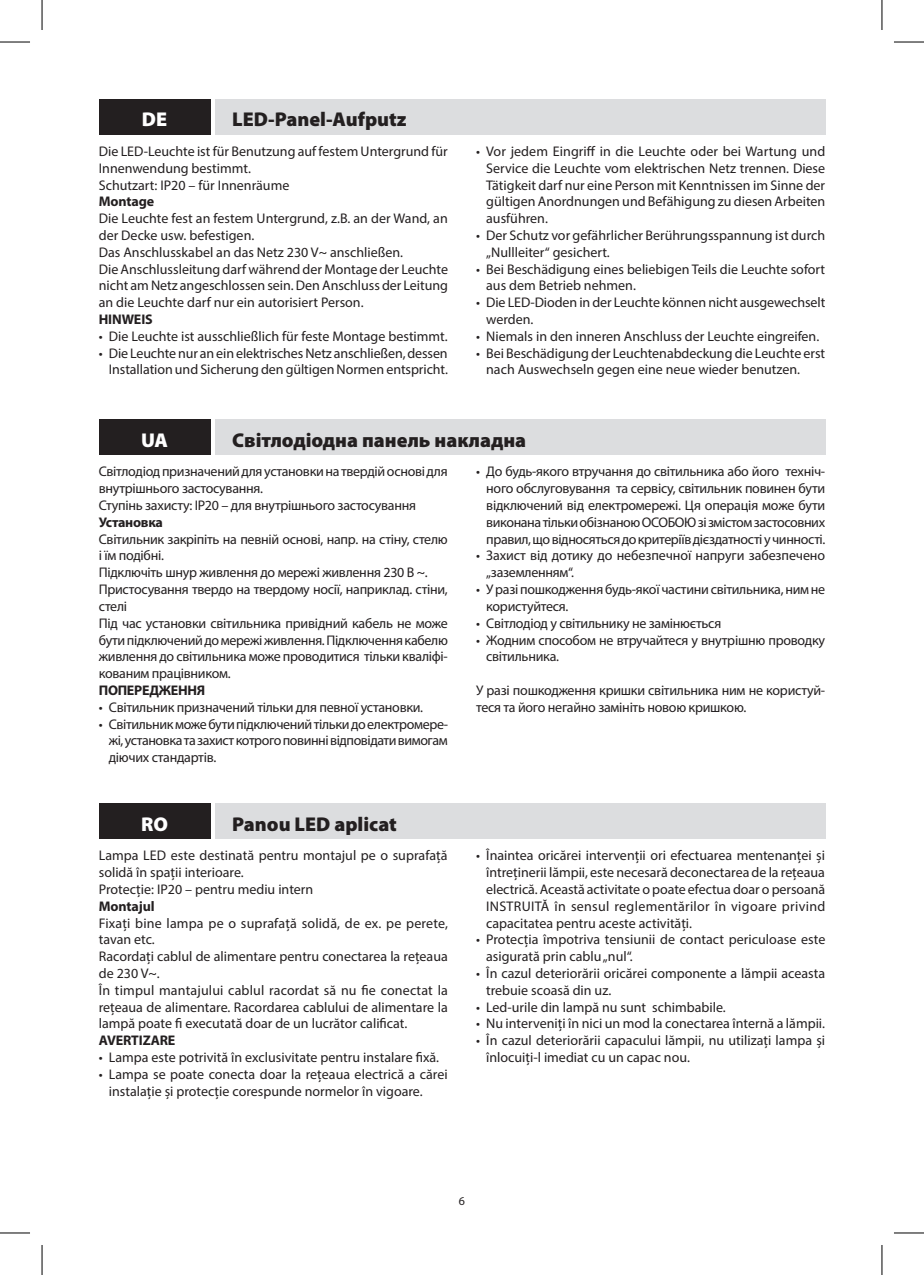
<style>
.page{position:relative;width:924px;height:1275px;background:#fff}
.page>*{position:absolute;margin:0;border:0;box-sizing:border-box;transform-origin:0 0}
.t1{font:900 20px "Myriad Pro";color:#231f20}
.t2{font:900 20px "Myriad Pro";color:#fff}
.t3{font:14px/16.8px "Myriad Pro";letter-spacing:-.005em;color:#231f20}
.t4{font:700 14px "Myriad Pro";letter-spacing:-.01em;color:#231f20}
.t5{font:12px "Myriad Pro";color:#231f20}
</style>
<div class="page">
<div style="left:99px;top:803px;width:111px;height:36px;background:#231f20"></div>
<div style="left:215px;top:803px;width:609px;height:36px;background:#dcdddf"></div>
<div style="left:99px;top:419px;width:111px;height:36px;background:#231f20"></div>
<div style="left:215px;top:419px;width:609px;height:36px;background:#dcdddf"></div>
<div style="left:99px;top:99px;width:111px;height:36px;background:#231f20"></div>
<div style="left:215px;top:99px;width:609px;height:36px;background:#dcdddf"></div>
<hr style="left:0;top:42px;width:30px;height:1px;background:#000">
<hr style="left:893px;top:42px;width:30px;height:1px;background:#000">
<hr style="left:0;top:1232px;width:30px;height:1px;background:#000">
<hr style="left:893px;top:1232px;width:30px;height:1px;background:#000">
<hr style="left:42px;top:0;width:1px;height:30px;background:#000">
<hr style="left:42px;top:1245px;width:1px;height:30px;background:#000">
<hr style="left:881px;top:0;width:1px;height:30px;background:#000">
<hr style="left:881px;top:1245px;width:1px;height:30px;background:#000">
<h1 class="t2" style="left:142px;top:106px;width:27px">DE</h1>
<h1 class="t1" style="left:232px;top:106px;width:176px">LED-Panel-Aufputz</h1>
<p class="t3" style="left:99px;top:143px;width:350px">Die LED-Leuchte ist für Benutzung auf festem Untergrund für<br>Innenwendung bestimmt.<br>Schutzart: IP20 – für Innenräume</p>
<p class="t4" style="left:99px;top:193px;width:57px">Montage</p>
<p class="t3" style="left:99px;top:210px;width:350px">Die Leuchte fest an festem Untergrund, z.B. an der Wand, an der Decke usw. befestigen.<br>Das Anschlusskabel an das Netz 230 V~ anschließen.<br>Die Anschlussleitung darf während der Montage der Leuchte nicht am Netz angeschlossen sein. Den Anschluss der Leitung an die Leuchte darf nur ein autorisiert Person.</p>
<p class="t4" style="left:99px;top:310px;width:55px">HINWEIS</p>
<p class="t3" style="left:99px;top:327px;width:350px">• Die Leuchte ist ausschließlich für feste Montage bestimmt.</p>
<p class="t3" style="left:99px;top:344px;width:350px;text-align:right">• Die Leuchte nur an ein elektrisches Netz anschließen, dessen<br>Installation und Sicherung den gültigen Normen entspricht.</p>
<p class="t3" style="left:486px;top:143px;width:340px;text-align:justify;text-indent:-10px">• Vor jedem Eingriff in die Leuchte oder bei Wartung und Service die Leuchte vom elektrischen Netz trennen. Diese Tätigkeit darf nur eine Person mit Kenntnissen im Sinne der gültigen Anordnungen und Befähigung zu diesen Arbeiten ausführen.</p>
<p class="t3" style="left:486px;top:227px;width:340px;text-indent:-10px">• Der Schutz vor gefährlicher Berührungsspannung ist durch „Nullleiter“ gesichert.</p>
<p class="t3" style="left:486px;top:260px;width:340px;text-indent:-10px">• Bei Beschädigung eines beliebigen Teils die Leuchte sofort aus dem Betrieb nehmen.</p>
<p class="t3" style="left:486px;top:294px;width:340px;text-indent:-10px">• Die LED-Dioden in der Leuchte können nicht ausgewechselt werden.</p>
<p class="t3" style="left:476px;top:327px;width:344px">• Niemals in den inneren Anschluss der Leuchte eingreifen.</p>
<p class="t3" style="left:486px;top:344px;width:340px;text-indent:-10px">• Bei Beschädigung der Leuchtenabdeckung die Leuchte erst nach Auswechseln gegen eine neue wieder benutzen.</p>
<h1 class="t2" style="left:141px;top:426px;width:28px">UA</h1>
<h1 class="t1" style="left:232px;top:426px;width:295px">Світлодіодна панель накладна</h1>
<p class="t3" style="left:99px;top:463px;width:350px">Світлодіод призначений для установки на твердій основі для внутрішнього застосування.<br>Ступінь захисту: IP20 – для внутрішнього застосування</p>
<p class="t4" style="left:99px;top:513px;width:66px">Установка</p>
<p class="t3" style="left:99px;top:530px;width:350px">Світильник закріпіть на певній основі, напр. на стіну, стелю і їм подібні.<br>Підключіть шнур живлення до мережі живлення 230 В ~.<br>Пристосування твердо на твердому носії, наприклад. стіни, стелі<br>Під час установки світильника привідний кабель не може бути підключений до мережі живлення. Підключення кабелю живлення до світильника може проводитися тільки кваліфі&shy;кованим працівником.</p>
<p class="t4" style="left:99px;top:681px;width:108px">ПОПЕРЕДЖЕННЯ</p>
<p class="t3" style="left:99px;top:698px;width:326px">• Світильник призначений тільки для певної установки.</p>
<p class="t3" style="left:109px;top:715px;width:340px;text-align:justify;text-indent:-10px">• Світильник може бути підключений тільки до електромере&shy;жі, установка та захист котрого повинні відповідати вимогам діючих стандартів.</p>
<h1 class="t2" style="left:141px;top:810px;width:28px">RO</h1>
<h1 class="t1" style="left:232px;top:810px;width:166px">Panou LED aplicat</h1>
<p class="t3" style="left:99px;top:847px;width:350px">Lampa LED este destinată pentru montajul pe o suprafață solidă în spații interioare.<br>Protecție: IP20 – pentru mediu intern</p>
<p class="t4" style="left:99px;top:897px;width:57px">Montajul</p>
<p class="t3" style="left:99px;top:914px;width:350px">Fixați bine lampa pe o suprafață solidă, de ex. pe perete, tavan etc.<br>Racordați cablul de alimentare pentru conectarea la rețeaua de 230 V~.<br>În timpul mantajului cablul racordat să nu fie conectat la rețeaua de alimentare. Racordarea cablului de alimentare la lampă poate fi executată doar de un lucrător calificat.</p>
<p class="t4" style="left:99px;top:1031px;width:78px">AVERTIZARE</p>
<p class="t3" style="left:99px;top:1048px;width:342px">• Lampa este potrivită în exclusivitate pentru instalare fixă.</p>
<p class="t3" style="left:109px;top:1065px;width:340px;text-indent:-10px">• Lampa se poate conecta doar la rețeaua electrică a cărei instalație și protecție corespunde normelor în vigoare.</p>
<p class="t3" style="left:486px;top:463px;width:340px;text-align:justify;text-indent:-10px">• До будь-якого втручання до світильника або його техніч&shy;ного обслуговування та сервісу, світильник повинен бути відключений від електромережі. Ця операція може бути виконана тільки обізнаною ОСОБОЮ зі змістом застосовних правил, що відносяться до критеріїв дієздатності у чинності.</p>
<p class="t3" style="left:486px;top:547px;width:340px;text-indent:-10px">• Захист від дотику до небезпечної напруги забезпечено „заземленням“.</p>
<p class="t3" style="left:486px;top:581px;width:340px;text-indent:-10px">• У разі пошкодження будь-якої частини світильника, ним не користуйтеся.</p>
<p class="t3" style="left:476px;top:614px;width:246px">• Світлодіод у світильнику не замінюється</p>
<p class="t3" style="left:486px;top:631px;width:340px;text-indent:-10px">• Жодним способом не втручайтеся у внутрішню проводку світильника.</p>
<p class="t3" style="left:476px;top:681px;width:350px">У разі пошкодження кришки світильника ним не користуй&shy;теся та його негайно замініть новою кришкою.</p>
<p class="t3" style="left:486px;top:847px;width:340px;text-align:justify;text-indent:-10px">• Înaintea oricărei intervenții ori efectuarea mentenanței și întreținerii lămpii, este necesară deconectarea de la rețeaua electrică. Această activitate o poate efectua doar o persoană INSTRUITĂ în sensul reglementărilor în vigoare privind capacitatea pentru aceste activități.</p>
<p class="t3" style="left:486px;top:931px;width:340px;text-indent:-10px">• Protecția împotriva tensiunii de contact periculoase este asigurată prin cablu „nul“.</p>
<p class="t3" style="left:486px;top:964px;width:340px;text-indent:-10px">• În cazul deteriorării oricărei componente a lămpii aceasta trebuie scoasă din uz.</p>
<p class="t3" style="left:476px;top:998px;width:251px">• Led-urile din lampă nu sunt schimbabile.</p>
<p class="t3" style="left:476px;top:1015px;width:350px">• Nu interveniți în nici un mod la conectarea înternă a lămpii.</p>
<p class="t3" style="left:486px;top:1032px;width:340px;text-indent:-10px">• În cazul deteriorării capacului lămpii, nu utilizați lampa și înlocuiți-l imediat cu un capac nou.</p>
<p class="t5" style="left:458px;top:1193px;width:8px">6</p>
</div>
